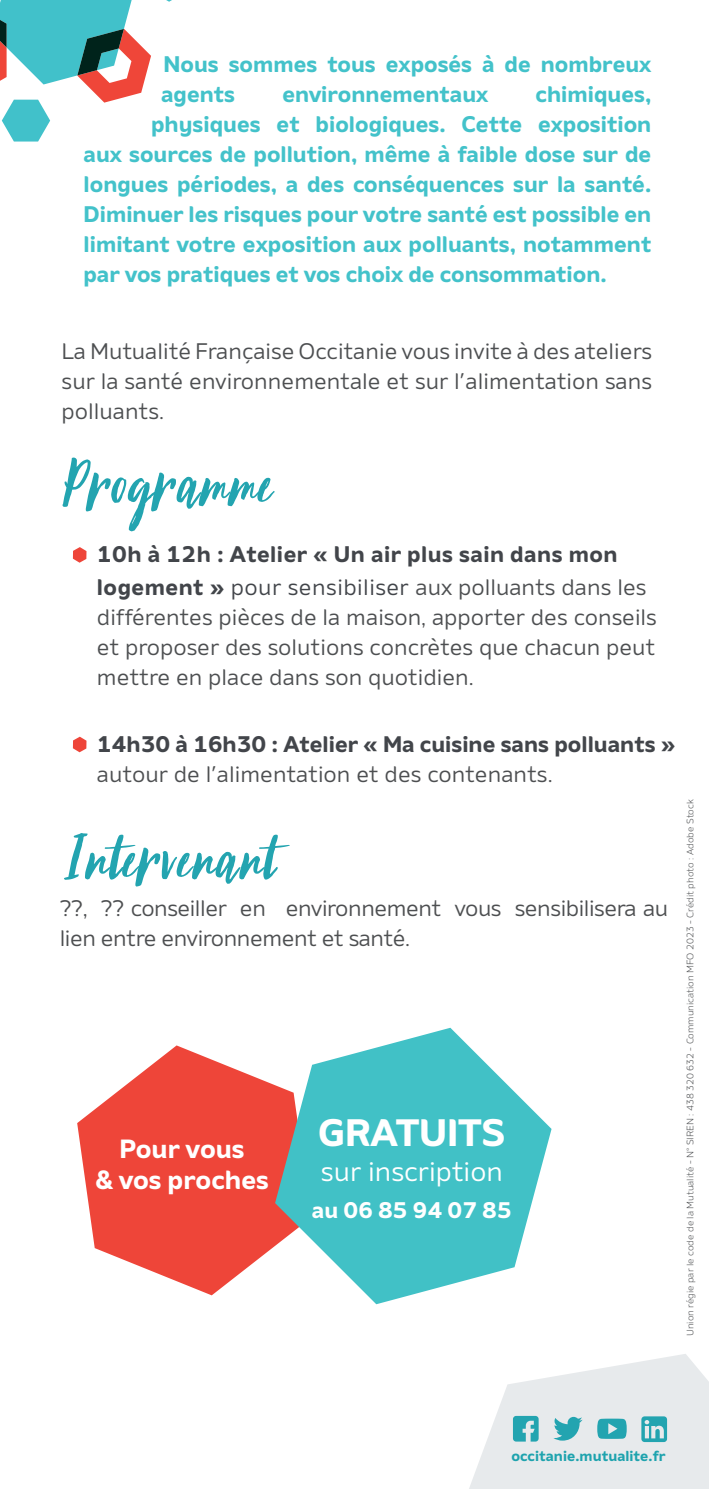
<style>
.page{position:relative;width:709px;height:1489px;background:#fff}
.page>*{position:absolute;margin:0;border:0;box-sizing:border-box;transform-origin:0 0}
.t1{font:75px "October Storm";letter-spacing:.03em;color:#23a4b0}
.t2{font:700 38px "Amino";color:#fff}
.t3{font:27.25px "Amino";color:#fff}
.t4{font:700 26.25px/31.5px "Amino";color:#fff;text-align:center}
.t5{font:22.5px/30px "Amino";letter-spacing:-.01em;color:#4d4f51;text-align:justify}
.t6{font:700 22.5px/30px "Amino";color:#43c2ca}
.t7{font:700 22.5px/32.5px "Amino";letter-spacing:.02em;color:#42454a}
.t8{font:700 22.5px "Amino";color:#42454a}
.t9{font:700 22.5px "Amino";color:#fff}
.t10{font:700 14.5px "Amino";letter-spacing:.005em;color:#1ea3ae}
.t11{font:300 9.5px "Amino";color:#4d4f51}
.s1{font-weight:400}
.s2{font-weight:400;color:#4d4f51}
</style>
<div class="page">
<svg style="left:0;top:0;width:151px;height:141px"></svg>
<svg style="left:469px;top:1354px;width:240px;height:134px"></svg>
<svg style="left:73px;top:547px;width:13px;height:15px"></svg>
<svg style="left:73px;top:736px;width:13px;height:16px"></svg>
<svg style="left:77px;top:1045px;width:198px;height:250px;fill:#ee4539"></svg>
<svg style="left:275px;top:1027px;width:276px;height:277px;fill:#41c1c6"></svg>
<p class="t6" style="left:161px;top:48px;width:492px">Nous sommes tous exposés à de nombreux agents</p>
<p class="t6" style="left:282px;top:78px;width:207px">environnementaux</p>
<p class="t6" style="left:535px;top:78px;width:117px">chimiques,</p>
<p class="t6" style="left:151px;top:108px;width:502px">physiques et biologiques. Cette exposition</p>
<p class="t6" style="left:84px;top:138px;width:569px">aux sources de pollution, même à faible dose sur de</p>
<p class="t6" style="left:84px;top:168px;width:569px">longues périodes, a des conséquences sur la santé.</p>
<p class="t6" style="left:84px;top:198px;width:569px">Diminuer les risques pour votre santé est possible en</p>
<p class="t6" style="left:84px;top:228px;width:569px">limitant votre exposition aux polluants, notamment</p>
<p class="t6" style="left:84px;top:258px;width:524px">par vos pratiques et vos choix de consommation.</p>
<p class="t5" style="left:62px;top:336px;width:592px">La Mutualité Française Occitanie vous invite à des ateliers sur la santé environnementale et sur l’alimentation sans polluants.</p>
<h1 class="t1" style="left:63px;top:447px;width:209px">Programme</h1>
<p class="t7" style="left:97px;top:537px;width:551px">10h à 12h : Atelier « Un air plus sain dans mon logement » <span class="s1">pour sensibiliser</span> <span class="s2">aux polluants dans les</span></p>
<p class="t5" style="left:97px;top:601px;width:561px">différentes pièces de la maison, apporter des conseils et proposer des solutions concrètes que chacun peut mettre en place dans son quotidien.</p>
<p class="t8" style="left:97px;top:730px;width:579px">14h30 à 16h30 : Atelier « Ma cuisine sans polluants »</p>
<p class="t5" style="left:97px;top:759px;width:457px">autour de l’alimentation et des contenants.</p>
<h1 class="t1" style="left:66px;top:822px;width:211px">Intervenant</h1>
<p class="t5" style="left:60px;top:893px;width:610px">??, ?? conseiller en environnement vous sensibilisera au lien entre environnement et santé.</p>
<p class="t4" style="left:95px;top:1131px;width:175px">Pour vous<br>&amp; vos proches</p>
<h2 class="t2" style="left:318px;top:1109px;width:189px">GRATUITS</h2>
<p class="t3" style="left:321px;top:1155px;width:184px">sur inscription</p>
<p class="t9" style="left:312px;top:1195px;width:201px">au 06 85 94 07 85</p>
<p class="t11" style="left:684px;top:1336px;width:538px;rotate:-90deg">Union régie par le code de la Mutualité - N° SIREN : 438 320 632 - Communication MFO 2023 - Crédit photo : Adobe Stock</p>
<p class="t10" style="left:511px;top:1446px;width:156px">occitanie.mutualite.fr</p>
</div>
